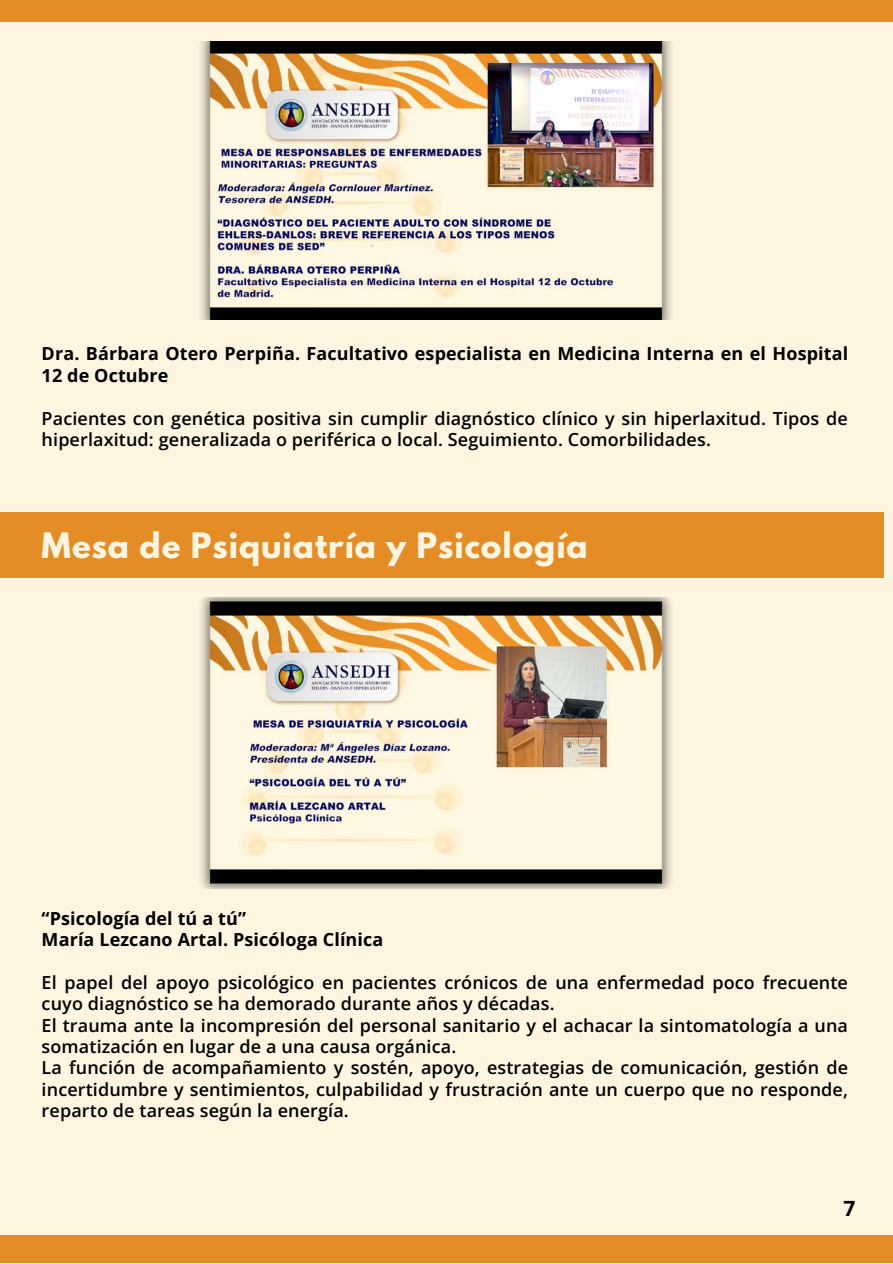
<style>
.page{position:relative;width:893px;height:1264px;background:#fff}
.page>*{position:absolute;margin:0;border:0;box-sizing:border-box;transform-origin:0 0}
.t1{font:700 31.05px "League Spartan";letter-spacing:.03em;color:#fdf5e0}
.t2{font:700 21px "Open Sans";color:#000}
.t3{font:600 18px/21.3px "Open Sans";letter-spacing:.005em;color:#000}
.t4{font:700 18px/21.3px "Open Sans";letter-spacing:.005em;color:#000}
</style>
<div class="page">
<div style="left:0;top:0;width:892px;height:1262px;background:#fdf5e0"></div>
<div style="left:0;top:1235px;width:892px;height:27px;background:#e48d27"></div>
<img style="left:200px;top:41px;width:472px;height:279px">
<img style="left:200px;top:597px;width:472px;height:291px">
<div style="left:0;top:0;width:892px;height:22px;background:#e48d27"></div>
<div style="left:0;top:512px;width:883px;height:66px;background:#e48d27"></div>
<p class="t4" style="left:42px;top:343px;width:808px">Dra. Bárbara Otero Perpiña. Facultativo especialista en Medicina Interna en el Hospital<br>12 de Octubre</p>
<p class="t3" style="left:42px;top:407px;width:807px">Pacientes con genética positiva sin cumplir diagnóstico clínico y sin hiperlaxitud. Tipos de hiperlaxitud: generalizada o periférica o local. Seguimiento. Comorbilidades.</p>
<p class="t1" style="left:42px;top:530px;width:547px">Mesa de Psiquiatría y Psicología</p>
<p class="t4" style="left:42px;top:907px;width:206px">“Psicología del tú a tú”</p>
<p class="t4" style="left:42px;top:928px;width:343px">María Lezcano Artal. Psicóloga Clínica</p>
<p class="t3" style="left:42px;top:971px;width:807px">El papel del apoyo psicológico en pacientes crónicos de una enfermedad poco frecuente cuyo diagnóstico se ha demorado durante años y décadas.</p>
<p class="t3" style="left:42px;top:1014px;width:807px">El trauma ante la incompresión del personal sanitario y el achacar la sintomatología a una somatización en lugar de a una causa orgánica.</p>
<p class="t3" style="left:42px;top:1056px;width:807px;text-align:justify">La función de acompañamiento y sostén, apoyo, estrategias de comunicación, gestión de incertidumbre y sentimientos, culpabilidad y frustración ante un cuerpo que no responde, reparto de tareas según la energía.</p>
<p class="t2" style="left:843px;top:1193px;width:13px">7</p>
</div>
